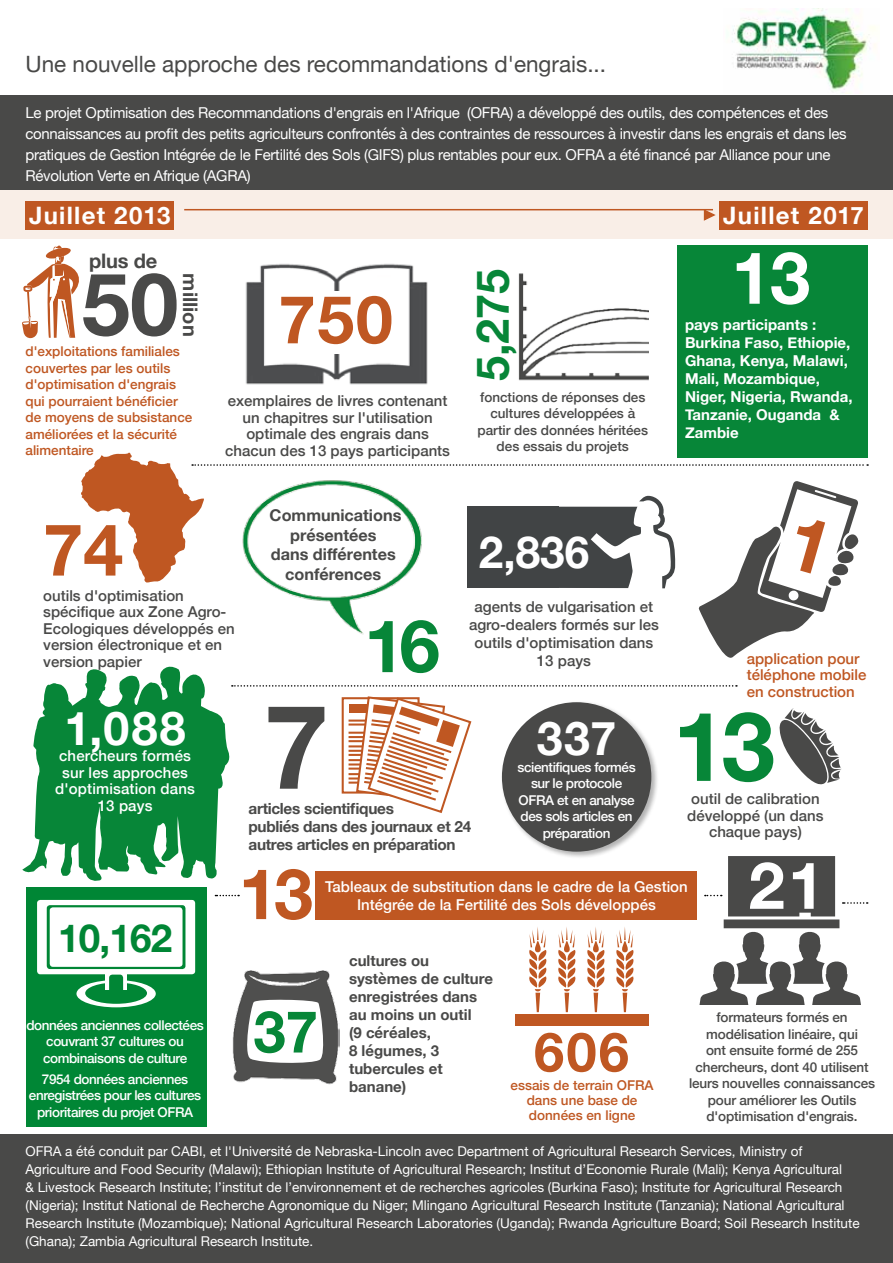
<style>
.page{position:relative;width:893px;height:1263px;background:#fff}
.page>*{position:absolute;margin:0;border:0;box-sizing:border-box;transform-origin:0 0}
.t1{font:700 116.85px "Helvetica Neue";color:#494948}
.t2{font:700 96.15px "Helvetica Neue";color:#078638}
.t3{font:700 87px "Helvetica Neue";color:#4a4a49}
.t4{font:700 72.9px "Helvetica Neue";color:#078638}
.t5{font:700 72px "Helvetica Neue";color:#bf5722}
.t6{font:700 66.45px "Helvetica Neue";color:#bf5722}
.t7{font:700 65.1px "Helvetica Neue";color:#fff}
.t8{font:700 58.05px "Helvetica Neue";color:#078638}
.t9{font:700 54.3px "Helvetica Neue";color:#bf5722}
.t10{font:700 46.5px "Helvetica Neue";letter-spacing:.04em;color:#fff}
.t11{font:700 45px "Helvetica Neue";color:#078638}
.t12{font:700 44.1px "Helvetica Neue";color:#fff}
.t13{font:700 38.55px "Helvetica Neue";color:#008635}
.t14{font:700 24px "Helvetica Neue";letter-spacing:.055em;color:#fff}
.t15{font:22.5px "Helvetica Neue";color:#494948}
.t16{font:700 20.1px "Helvetica Neue";color:#494948}
.t17{font:700 16.2px/19.5px "Helvetica Neue";color:#494948;text-align:center}
.t18{font:700 15.3px/18px "Helvetica Neue";letter-spacing:-.02em;color:#4a4a49}
.t19{font:15px/21px "Helvetica Neue";letter-spacing:-.02em;color:#fff}
.t20{font:500 15px/16.5px "Helvetica Neue";color:#494948;text-align:center}
.t21{font:500 15px/16.5px "Helvetica Neue";color:#fff;text-align:center}
.t22{font:700 15px/18px "Helvetica Neue";color:#fff}
.t23{font:700 15px/18px "Helvetica Neue";color:#494948}
.t24{font:500 15px/16.5px "Helvetica Neue";color:#bf5722}
.t25{font:13.5px/18px "Helvetica Neue";color:#fff}
.t26{font:500 13.5px/16.5px "Helvetica Neue";letter-spacing:-.01em;color:#494948;text-align:center}
.t27{font:500 13.5px/16.5px "Helvetica Neue";letter-spacing:-.03em;color:#fff;text-align:center}
.t28{font:500 13.5px/16.5px "Helvetica Neue";color:#bf5722;text-align:center}
</style>
<div class="page">
<svg style="left:529px;top:927px;width:18px;height:85px"></svg>
<svg style="left:558px;top:927px;width:18px;height:85px"></svg>
<svg style="left:587px;top:927px;width:18px;height:85px"></svg>
<svg style="left:616px;top:927px;width:18px;height:85px"></svg>
<div style="left:515px;top:1014px;width:134px;height:11px;background:#bf5722"></div>
<img style="left:245px;top:263px;width:183px;height:122px">
<div style="left:284px;top:291px;width:113px;height:62px;background:#fff"></div>
<img style="left:732px;top:8px;width:144px;height:86px">
<div style="left:0;top:1134px;width:893px;height:129px;background:#494948"></div>
<svg style="left:22px;top:246px;width:57px;height:93px"></svg>
<div style="left:0;top:176px;width:893px;height:62px;background:#f9eee7"></div>
<svg style="left:233px;top:685px;width:504px;height:2px"></svg>
<div style="left:26px;top:201px;width:148px;height:28px;background:#bf5722"></div>
<div style="left:719px;top:201px;width:149px;height:28px;background:#bf5722"></div>
<hr style="left:184px;top:209px;width:529px;height:1px;background:#bf5722">
<svg style="left:703px;top:208px;width:13px;height:13px"></svg>
<div style="left:500px;top:700px;width:159px;height:159px;background:#000;opacity:.3"></div>
<div style="left:502px;top:702px;width:149px;height:150px;background:#494948;border-radius:50%"></div>
<img style="left:518px;top:273px;width:131px;height:108px">
<div style="left:678px;top:245px;width:190px;height:213px;background:#078638"></div>
<svg style="left:737px;top:252px;width:72px;height:53px"></svg>
<img style="left:232px;top:970px;width:107px;height:115px">
<svg style="left:242px;top:998px;width:85px;height:66px"></svg>
<svg style="left:779px;top:708px;width:63px;height:77px"></svg>
<svg style="left:22px;top:666px;width:211px;height:215px;fill:#078638"></svg>
<svg style="left:699px;top:856px;width:169px;height:148px"></svg>
<div style="left:0;top:95px;width:893px;height:94px;background:#494948"></div>
<div style="left:315px;top:871px;width:382px;height:49px;background:#bf5722"></div>
<svg style="left:215px;top:869px;width:97px;height:51px"></svg>
<div style="left:26px;top:887px;width:181px;height:240px;background:#008635"></div>
<div style="left:76px;top:980px;width:80px;height:27px;background:#fff;border-radius:50%"></div>
<div style="left:85px;top:982px;width:62px;height:22px;background:#008635;border-radius:50%"></div>
<svg style="left:106px;top:974px;width:21px;height:16px"></svg>
<div style="left:37px;top:900px;width:158px;height:74px;background:#fff;border-radius:3px"></div>
<div style="left:47px;top:905px;width:138px;height:64px;background:#008635;border-radius:3px"></div>
<div style="left:50px;top:907px;width:133px;height:60px;background:#fff;border-radius:3px"></div>
<div style="left:109px;top:974px;width:14px;height:20px;background:#008635;border-radius:3px"></div>
<svg style="left:342px;top:697px;width:13px;height:96px"></svg>
<div style="left:349px;top:704px;width:39px;height:9px;background:#bf5722"></div>
<hr style="left:349px;top:719px;width:25px;height:3px;background:#bf5722">
<hr style="left:349px;top:723px;width:25px;height:2px;background:#bf5722">
<hr style="left:349px;top:732px;width:61px;height:2px;background:#bf5722">
<hr style="left:349px;top:773px;width:61px;height:2px;background:#bf5722">
<hr style="left:349px;top:745px;width:61px;height:2px;background:#bf5722">
<hr style="left:349px;top:759px;width:61px;height:2px;background:#bf5722">
<hr style="left:349px;top:736px;width:55px;height:2px;background:#bf5722">
<hr style="left:349px;top:777px;width:55px;height:2px;background:#bf5722">
<hr style="left:349px;top:750px;width:61px;height:2px;background:#bf5722">
<hr style="left:349px;top:763px;width:55px;height:2px;background:#bf5722">
<hr style="left:349px;top:740px;width:61px;height:2px;background:#bf5722">
<hr style="left:349px;top:781px;width:61px;height:3px;background:#bf5722">
<hr style="left:349px;top:754px;width:43px;height:2px;background:#bf5722">
<hr style="left:349px;top:767px;width:53px;height:3px;background:#bf5722">
<svg style="left:355px;top:696px;width:117px;height:117px"></svg>
<svg style="left:81px;top:452px;width:787px;height:206px"></svg>
<h3 class="t15" style="left:26px;top:48px;width:582px">Une nouvelle approche des recommandations d'engrais...</h3>
<p class="t19" style="left:26px;top:103px;width:823px">Le projet Optimisation des Recommandations d'engrais en l'Afrique (OFRA) a développé des outils, des compétences et des connaissances au profit des petits agriculteurs confrontés à des contraintes de ressources à investir dans les engrais et dans les pratiques de Gestion Intégrée de le Fertilité des Sols (GIFS) plus rentables pour eux. OFRA a été financé par Alliance pour une Révolution Verte en Afrique (AGRA)</p>
<h3 class="t14" style="left:29px;top:197px;width:143px">Juillet 2013</h3>
<h3 class="t14" style="left:723px;top:197px;width:142px">Juillet 2017</h3>
<h3 class="t16" style="left:89px;top:245px;width:70px">plus de</h3>
<h3 class="t3" style="left:82px;top:236px;width:98px">50</h3>
<p class="t28" style="left:26px;top:342px;width:168px;text-align:left">d'exploitations familiales couvertes par les outils d'optimisation d'engrais qui pourraient bénéficier de moyens de subsistance améliorées et la sécurité alimentaire</p>
<h3 class="t16" style="left:206px;top:273px;width:64px;rotate:90deg">million</h3>
<h3 class="t6" style="left:279px;top:267px;width:116px">750</h3>
<p class="t20" style="left:225px;top:391px;width:226px">exemplaires de livres contenant un chapitres sur l'utilisation optimale des engrais dans chacun des 13 pays participants</p>
<h3 class="t11" style="left:457px;top:381px;width:114px;rotate:-90deg">5,275</h3>
<p class="t26" style="left:477px;top:388px;width:172px">fonctions de réponses des cultures développées à partir des données héritées des essais du projets</p>
<h3 class="t5" style="left:43px;top:493px;width:82px">74</h3>
<p class="t20" style="left:43px;top:586px;width:193px;text-align:left">outils d'optimisation spécifique aux Zone Agro-<br>Ecologiques développés en version électronique et en version papier</p>
<p class="t17" style="left:270px;top:506px;width:133px">Communications présentées<br>dans différentes conférences</p>
<h3 class="t4" style="left:364px;top:589px;width:77px">16</h3>
<h3 class="t12" style="left:479px;top:518px;width:112px">2,836</h3>
<p class="t20" style="left:469px;top:596px;width:191px;line-height:18px">agents de vulgarisation et agro-dealers formés sur les outils d'optimisation dans<br>13 pays</p>
<h3 class="t10" style="left:64px;top:692px;width:123px">1,088</h3>
<p class="t21" style="left:55px;top:746px;width:141px">chercheurs formés sur les approches d'optimisation dans<br>13 pays</p>
<h1 class="t1" style="left:264px;top:655px;width:67px">7</h1>
<p class="t18" style="left:249px;top:800px;width:224px">articles scientifiques<br>publiés dans des journaux et 24 autres articles en préparation</p>
<h3 class="t10" style="left:537px;top:702px;width:81px">337</h3>
<p class="t27" style="left:518px;top:757px;width:120px">scientifiques formés sur le protocole<br>OFRA et en analyse des sols articles en préparation</p>
<p class="t22" style="left:685px;top:316px;width:169px">pays participants :<br>Burkina Faso, Ethiopie,<br>Ghana, Kenya, Malawi,<br>Mali, Mozambique,<br>Niger, Nigeria, Rwanda,<br>Tanzanie, Ouganda &amp;<br>Zambie</p>
<p class="t24" style="left:747px;top:649px;width:121px">application pour téléphone mobile en construction</p>
<h2 class="t2" style="left:673px;top:671px;width:104px">13</h2>
<p class="t20" style="left:687px;top:789px;width:138px">outil de calibration développé (un dans chaque pays)</p>
<h3 class="t13" style="left:58px;top:908px;width:116px">10,162</h3>
<p class="t27" style="left:26px;top:1016px;width:179px">données anciennes collectées couvrant 37 cultures ou combinaisons de culture</p>
<p class="t27" style="left:29px;top:1069px;width:174px">7954 données anciennes enregistrées pour les cultures prioritaires du projet OFRA</p>
<p class="t21" style="left:325px;top:877px;width:364px;line-height:18px">Tableaux de substitution dans le cadre de la Gestion<br>Intégrée de la Fertilité des Sols développés</p>
<h3 class="t7" style="left:749px;top:834px;width:77px">21</h3>
<h3 class="t8" style="left:253px;top:986px;width:66px">37</h3>
<p class="t23" style="left:349px;top:952px;width:145px">cultures ou systèmes de culture enregistrées dans au moins un outil<br>(9 céréales,<br>8 légumes, 3 tubercules et banane)</p>
<h3 class="t9" style="left:534px;top:1009px;width:97px">606</h3>
<p class="t28" style="left:510px;top:1076px;width:145px;line-height:15px">essais de terrain OFRA dans une base de données en ligne</p>
<p class="t26" style="left:689px;top:1008px;width:188px">formateurs formés en modélisation linéaire, qui<br>ont ensuite formé de 255 chercheurs, dont 40 utilisent leurs nouvelles connaissances pour améliorer les Outils d'optimisation d'engrais.</p>
<p class="t25" style="left:26px;top:1143px;width:836px">OFRA a été conduit par CABI, et l'Université de Nebraska-Lincoln avec Department of Agricultural Research Services, Ministry of Agriculture and Food Security (Malawi); Ethiopian Institute of Agricultural Research; Institut d’Economie Rurale (Mali); Kenya Agricultural<br>&amp; Livestock Research Institute; l’institut de l’environnement et de recherches agricoles (Burkina Faso); Institute for Agricultural Research (Nigeria); Institut National de Recherche Agronomique du Niger; Mlingano Agricultural Research Institute (Tanzania); National Agricultural Research Institute (Mozambique); National Agricultural Research Laboratories (Uganda); Rwanda Agriculture Board; Soil Research Institute (Ghana); Zambia Agricultural Research Institute.</p>
</div>
